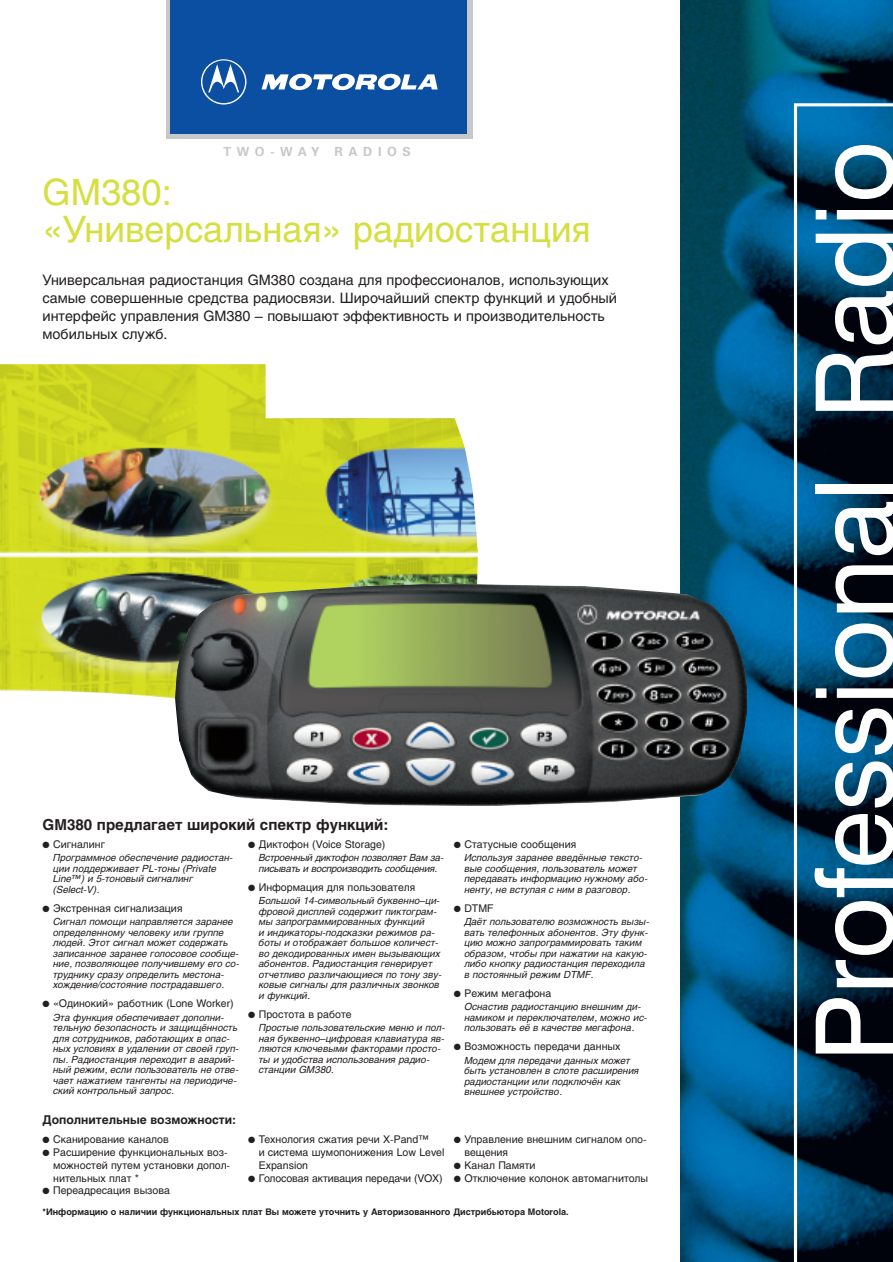
<style>
.page{position:relative;width:893px;height:1262px;background:#fff}
.page>*{position:absolute;margin:0;border:0;box-sizing:border-box;transform-origin:0 0}
.t1{font:107.7px "Swiss 721 BT";letter-spacing:-.005em;color:#fff}
.t2{font:36px/37.5px "Helios";color:#d5df3f}
.t3{font:700 15px "Helios";color:#231f20}
.t4{font:14.25px/18px "Helios";color:#231f20}
.t5{font:700 12.6px "Univers";letter-spacing:.45em;color:#c7c8ca}
.t6{font:700 12px "Helios";color:#231f20}
.t7{font:10.5px/12.8px "Helios";color:#231f20}
.t8{font:italic 9.75px/10.5px "Helios";color:#231f20}
.t9{font:italic 9.75px/10.5px "Helios";letter-spacing:-.025em;color:#231f20}
.t10{font:700 9px "Helios";color:#231f20}
</style>
<div class="page">
<img style="left:1px;top:364px;width:477px;height:335px">
<img style="left:680px;top:0;width:212px;height:1262px">
<div style="left:166px;top:0;width:306px;height:139px;background:#c7c8ca"></div>
<div style="left:171px;top:0;width:296px;height:134px;background:#0a4fa2"></div>
<svg style="left:261px;top:74px;width:176px;height:17px"></svg>
<svg style="left:201px;top:59px;width:45px;height:45px"></svg>
<svg style="left:792px;top:102px;width:100px;height:1160px;background:#083654"></svg>
<img style="left:175px;top:583px;width:572px;height:223px">
<p class="t5" style="left:223px;top:147px;width:189px">TWO-WAY RADIOS</p>
<h2 class="t2" style="left:43px;top:177px;width:549px">GM380:<br>«Универсальная» радиостанция</h2>
<p class="t4" style="left:43px;top:272px;width:576px">Универсальная радиостанция GM380 создана для профессионалов, использующих самые совершенные средства радиосвязи. Широчайший спектр функций и удобный интерфейс управления GM380 – повышают эффективность и производительность мобильных служб.</p>
<h3 class="t3" style="left:43px;top:818px;width:347px">GM380 предлагает широкий спектр функций:</h3>
<p class="t7" style="left:43px;top:838px;width:64px">● Сигналинг</p>
<p class="t8" style="left:53px;top:853px;width:181px">Программное обеспечение радиостан&shy;ции поддерживает PL-тоны (Private<br>Line™) и 5-тоновый сигналинг (Select-V).</p>
<p class="t7" style="left:43px;top:902px;width:141px">● Экстренная сигнализация</p>
<p class="t8" style="left:53px;top:917px;width:188px">Сигнал помощи направляется заранее определенному человеку или группе людей. Этот сигнал может содержать записанное заранее голосовое сообще&shy;ние, позволяющее получившему его со&shy;труднику сразу определить местона&shy;хождение/состояние пострадавшего.</p>
<p class="t7" style="left:43px;top:998px;width:193px">● «Одинокий» работник (Lone Worker)</p>
<p class="t8" style="left:53px;top:1013px;width:187px">Эта функция обеспечивает дополни&shy;тельную безопасность и защищённость для сотрудников, работающих в опас&shy;ных условиях в удалении от своей груп&shy;пы. Радиостанция переходит в аварий&shy;ный режим, если пользователь не отве&shy;чает нажатием тангенты на периодиче&shy;ский контрольный запрос.</p>
<p class="t7" style="left:248px;top:838px;width:139px">● Диктофон (Voice Storage)</p>
<p class="t9" style="left:259px;top:853px;width:186px">Встроенный диктофон позволяет Вам за&shy;писывать и воспроизводить сообщения.</p>
<p class="t7" style="left:248px;top:881px;width:169px">● Информация для пользователя</p>
<p class="t8" style="left:259px;top:896px;width:184px">Большой 14-символьный буквенно–ци&shy;фровой дисплей содержит пиктограм&shy;мы запрограммированных функций<br>и индикаторы-подсказки режимов ра&shy;боты и отображает большое количест&shy;во декодированных имен вызывающих абонентов. Радиостанция генерирует отчетливо различающиеся по тону зву&shy;ковые сигналы для различных звонков и функций.</p>
<p class="t7" style="left:248px;top:1008px;width:105px">● Простота в работе</p>
<p class="t8" style="left:259px;top:1023px;width:188px">Простые пользовательские меню и пол&shy;ная буквенно–цифровая клавиатура яв&shy;ляются ключевыми факторами просто&shy;ты и удобства использования радио&shy;станции GM380.</p>
<p class="t6" style="left:43px;top:1115px;width:195px">Дополнительные возможности:</p>
<p class="t7" style="left:43px;top:1134px;width:128px">● Сканирование каналов</p>
<p class="t7" style="left:53px;top:1147px;width:178px;text-indent:-11px">● Расширение функциональных воз&shy;можностей путем установки допол&shy;нительных плат *</p>
<p class="t7" style="left:43px;top:1185px;width:129px">● Переадресация вызова</p>
<p class="t7" style="left:259px;top:1134px;width:187px;text-indent:-11px">● Технология сжатия речи X-Pand™<br>и система шумопонижения Low Level<br>Expansion</p>
<p class="t7" style="left:248px;top:1172px;width:196px">● Голосовая активация передачи (VOX)</p>
<p class="t7" style="left:454px;top:838px;width:124px">● Статусные сообщения</p>
<p class="t8" style="left:464px;top:853px;width:185px">Используя заранее введённые тексто&shy;вые сообщения, пользователь может передавать информацию нужному або&shy;ненту, не вступая с ним в разговор.</p>
<p class="t7" style="left:454px;top:902px;width:41px">● DTMF</p>
<p class="t8" style="left:464px;top:917px;width:186px">Даёт пользователю возможность вызы&shy;вать телефонных абонентов. Эту функ&shy;цию можно запрограммировать таким образом, чтобы при нажатии на какую&shy;либо кнопку радиостанция переходила в постоянный режим DTMF.</p>
<p class="t7" style="left:454px;top:987px;width:99px">● Режим мегафона</p>
<p class="t8" style="left:464px;top:1002px;width:184px">Оснастив радиостанцию внешним ди&shy;намиком и переключателем, можно ис&shy;пользовать её в качестве мегафона.</p>
<p class="t7" style="left:454px;top:1041px;width:168px">● Возможность передачи данных</p>
<p class="t8" style="left:464px;top:1056px;width:176px">Модем для передачи данных может быть установлен в слоте расширения радиостанции или подключён как внешнее устройство.</p>
<p class="t7" style="left:464px;top:1134px;width:184px;text-indent:-11px">● Управление внешним сигналом опо&shy;вещения</p>
<p class="t7" style="left:454px;top:1159px;width:83px">● Канал Памяти</p>
<p class="t7" style="left:454px;top:1172px;width:196px">● Отключение колонок автомагнитолы</p>
<p class="t10" style="left:43px;top:1208px;width:527px">*Информацию о наличии функциональных плат Вы можете уточнить у Авторизованного Дистрибьютора Motorola.</p>
<h1 class="t1" style="left:815px;top:1061px;width:922px;rotate:-90deg">Professional Radio</h1>
</div>
